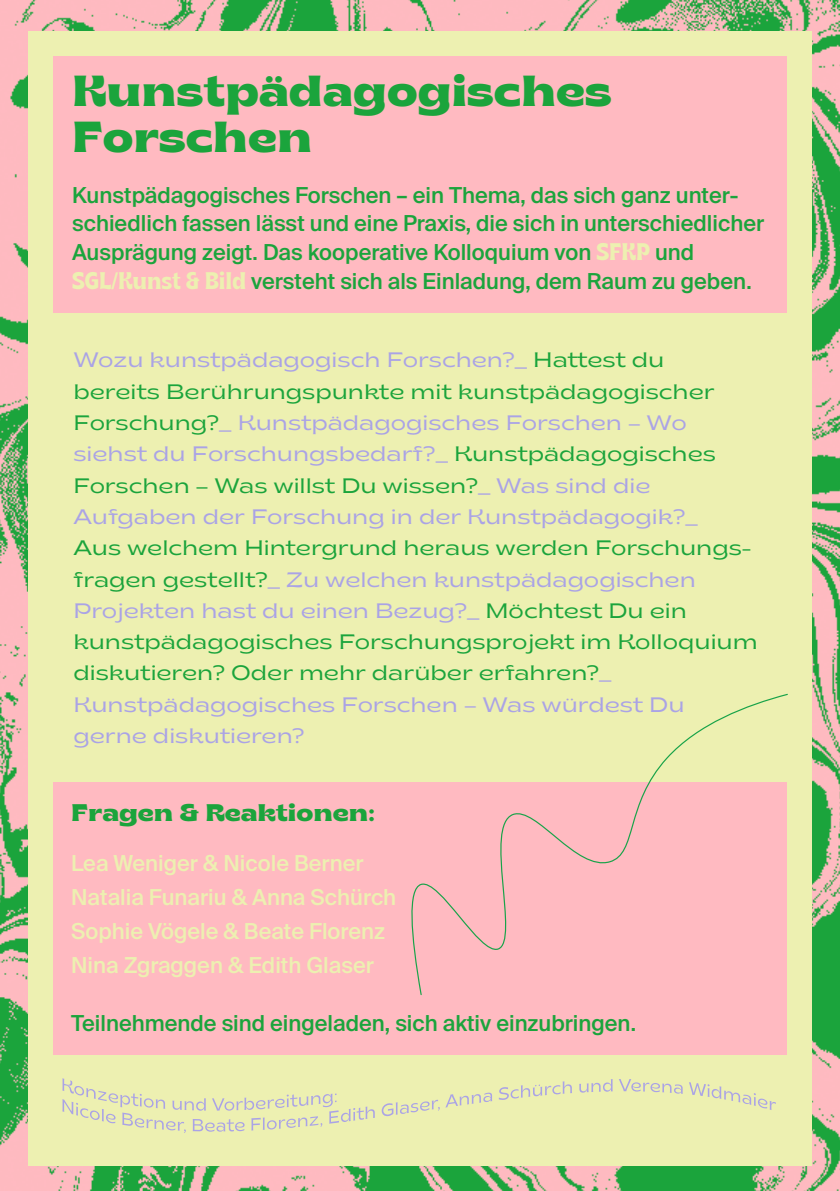
<style>
.page{position:relative;width:840px;height:1191px;background:#fff}
.page>*{position:absolute;margin:0;border:0;box-sizing:border-box;transform-origin:0 0}
.t1{font:700 43.4px/45px "Brice";color:#1ba43c}
.t2{font:700 24px "Brice";color:#1ba43c}
.t3{font:500 22px/28.6px "Suisse Intl";color:#1ba43c}
.t4{font:500 22px/34px "Suisse Intl";color:#edf0b1}
.t5{font:300 semi-expanded 20.8px/31.2px "Brice";color:#1ba43c}
.t6{font:300 semi-expanded 20.8px/31.2px "Brice";color:#aaa3e6}
.s1{font-family:"Brice";font-weight:700;font-stretch:semi-condensed;font-size:24px;color:#edf0b1}
.s2{color:#1ba43c}
.s3{color:#aaa3e6}
</style>
<div class="page">
<img style="left:0;top:0;width:839px;height:1191px">
<div style="left:28px;top:31px;width:783px;height:1134px;background:#edf0b1"></div>
<div style="left:53px;top:56px;width:733px;height:256px;background:#ffbac1"></div>
<svg style="left:62px;top:1078px;width:313px;height:55px"></svg>
<svg style="left:381px;top:1099px;width:58px;height:17px"></svg>
<svg style="left:446px;top:1092px;width:46px;height:15px"></svg>
<svg style="left:498px;top:1081px;width:73px;height:19px"></svg>
<svg style="left:579px;top:1079px;width:33px;height:13px"></svg>
<svg style="left:619px;top:1079px;width:63px;height:14px"></svg>
<svg style="left:689px;top:1082px;width:86px;height:28px"></svg>
<div style="left:53px;top:782px;width:733px;height:272px;background:#ffbac1"></div>
<svg style="left:411px;top:693px;width:377px;height:303px"></svg>
<h1 class="t1" style="left:72px;top:67px;width:541px">Kunstpädagogisches<br>Forschen</h1>
<p class="t3" style="left:72px;top:181px;width:693px">Kunstpädagogisches Forschen – ein Thema, das sich ganz unter&shy;schiedlich fassen lässt und eine Praxis, die sich in unterschiedlicher Ausprägung zeigt. Das kooperative Kolloquium von <span class="s1">SFKP</span> und <span class="s1">SGL/Kunst &amp; Bild</span> versteht sich als Einladung, dem Raum zu geben.</p>
<p class="t6" style="left:73px;top:343px;width:643px">Wozu kunstpädagogisch Forschen?_ <span class="s2">Hattest du bereits Berührungspunkte mit kunstpädagogischer Forschung?</span>_ Kunstpädagogisches Forschen – Wo siehst du Forschungsbedarf?_ <span class="s2">Kunstpädagogisches Forschen – Was willst Du wissen?</span>_ Was sind die Aufgaben der Forschung in der Kunstpädagogik?_</p>
<p class="t5" style="left:73px;top:531px;width:685px">Aus welchem Hintergrund heraus werden Forschungs&shy;fragen gestellt?<span class="s3">_ Zu welchen kunstpädagogischen Projekten hast du einen Bezug?_</span> Möchtest Du ein kunstpädagogisches Forschungsprojekt im Kolloquium diskutieren? Oder mehr darüber erfahren?<span class="s3">_ Kunstpädagogisches Forschen – Was würdest Du gerne diskutieren?</span></p>
<p class="t2" style="left:71px;top:795px;width:304px">Fragen &amp; Reaktionen:</p>
<p class="t4" style="left:71px;top:846px;width:326px">Lea Weniger &amp; Nicole Berner<br>Natalia Funariu &amp; Anna Schürch<br>Sophie Vögele &amp; Beate Florenz<br>Nina Zgraggen &amp; Edith Glaser</p>
<p class="t3" style="left:71px;top:1009px;width:566px">Teilnehmende sind eingeladen, sich aktiv einzubringen.</p>
</div>
